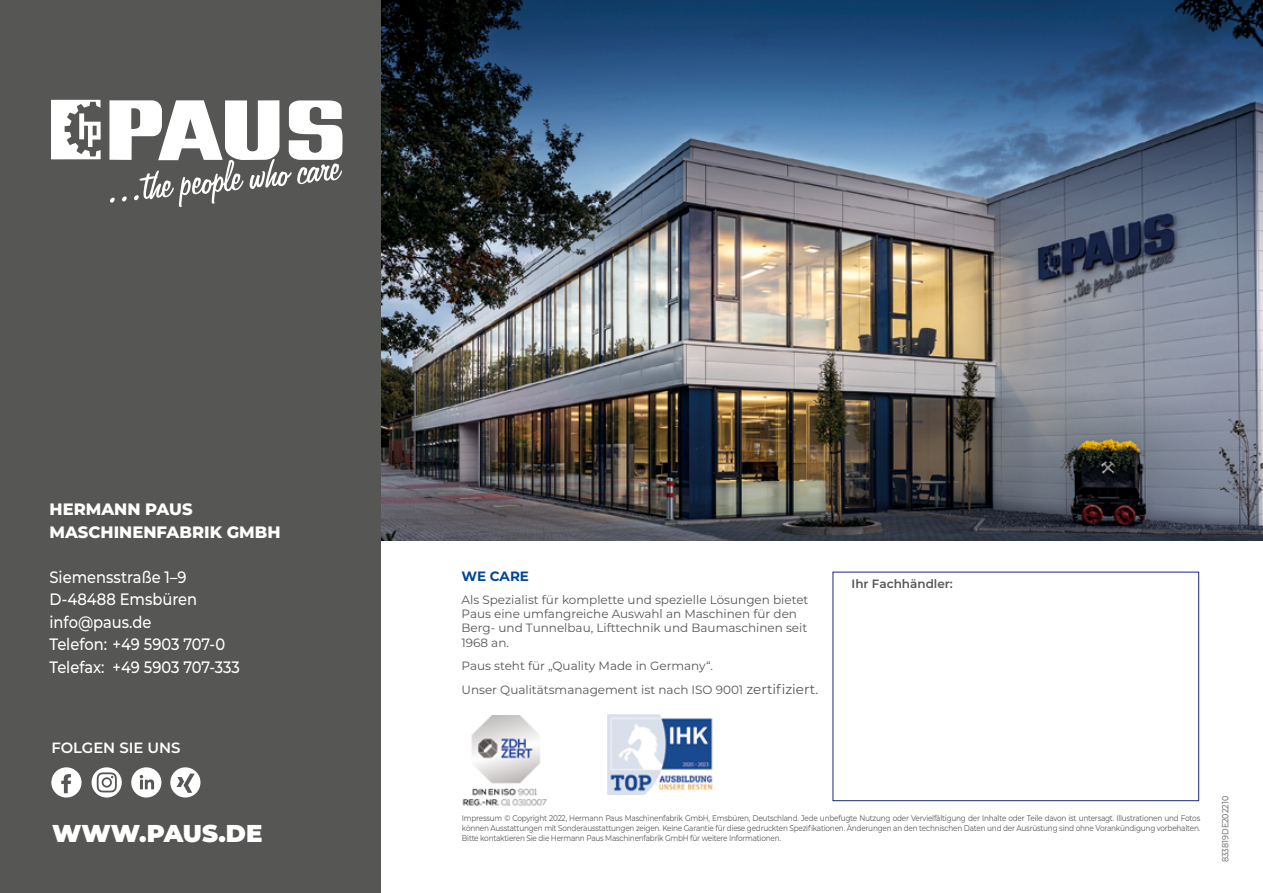
<style>
.page{position:relative;width:1263px;height:893px;background:#fff}
.page>*{position:absolute;margin:0;border:0;box-sizing:border-box;transform-origin:0 0}
.t1{font:900 24.3px "Montserrat";color:#fff}
.t2{font:500 16.5px/22.5px "Montserrat";color:#fff;scale:.89 1}
.t3{font:800 16.5px/22.5px "Montserrat";color:#fff}
.t4{font:600 14.85px "Montserrat";color:#fff}
.t5{font:700 13.5px "Montserrat";letter-spacing:-.005em;color:#004699}
.t6{font:12px/14.4px "Montserrat";color:#565655}
.t7{font:600 12px "Montserrat";color:#565655}
.t8{font:500 9px "Montserrat";color:#7d7d7c;scale:.89 1}
.t9{font:8.25px/9.9px "Montserrat";letter-spacing:-.03em;color:#565655;text-align:justify;scale:.89 1}
.s1{font-size:13.5px}
</style>
<div class="page">
<img style="left:381px;top:0;width:882px;height:540px">
<div style="left:0;top:0;width:381px;height:893px;background:#565655"></div>
<svg style="left:51px;top:100px;width:50px;height:59px"></svg>
<svg style="left:109px;top:100px;width:233px;height:107px"></svg>
<svg style="left:92px;top:767px;width:30px;height:30px"></svg>
<div style="left:131px;top:767px;width:30px;height:30px;background:#fff;border-radius:50%"></div>
<svg style="left:140px;top:775px;width:14px;height:14px"></svg>
<div style="left:170px;top:767px;width:30px;height:30px;background:#fff;border-radius:50%"></div>
<svg style="left:177px;top:773px;width:18px;height:20px"></svg>
<div style="left:51px;top:767px;width:31px;height:30px;background:#fff;border-radius:50%"></div>
<svg style="left:61px;top:774px;width:10px;height:19px"></svg>
<div style="left:832px;top:572px;width:367px;height:229px;background:#fff;border:1px solid #243282"></div>
<img style="left:462px;top:715px;width:85px;height:91px">
<img style="left:608px;top:715px;width:105px;height:79px">
<svg style="left:97px;top:772px;width:20px;height:20px"></svg>
<h2 class="t3" style="left:50px;top:497px;width:233px">HERMANN PAUS<br>MASCHINENFABRIK GMBH</h2>
<h2 class="t2" style="left:50px;top:565px;width:216px">Siemensstraße 1–9<br>D-48488 Emsbüren info@paus.de<br>Telefon: +49 5903 707-0<br>Telefax: +49 5903 707-333</h2>
<h3 class="t4" style="left:51px;top:737px;width:131px">FOLGEN SIE UNS</h3>
<h1 class="t1" style="left:52px;top:815px;width:212px">WWW.PAUS.DE</h1>
<h3 class="t5" style="left:462px;top:566px;width:69px">WE CARE</h3>
<h3 class="t6" style="left:462px;top:592px;width:348px">Als Spezialist für komplette und spezielle Lösungen bietet Paus eine umfangreiche Auswahl an Maschinen für den Berg- und Tunnelbau, Lifttechnik und Baumaschinen seit 1968 an.</h3>
<h3 class="t6" style="left:462px;top:653px;width:358px;line-height:24.8px">Paus steht für „Quality Made in Germany“.<br>Unser Qualitätsmanagement ist nach ISO 9001 <span class="s1">zertifiziert.</span></h3>
<h3 class="t7" style="left:851px;top:576px;width:103px">Ihr Fachhändler:</h3>
<p class="t9" style="left:462px;top:813px;width:831px">Impressum © Copyright 2022, Hermann Paus Maschinenfabrik GmbH, Emsbüren, Deutschland. Jede unbefugte Nutzung oder Vervielfältigung der Inhalte oder Teile davon ist untersagt. Illustrationen und Fotos können Ausstattungen mit Sonderausstattungen zeigen. Keine Garantie für diese gedruckten Spezifikationen. Änderungen an den technischen Daten und der Ausrüstung sind ohne Vorankündigung vorbehalten.<br>Bitte kontaktieren Sie die Hermann Paus Maschinenfabrik GmbH für weitere Informationen.</p>
<p class="t8" style="left:1219px;top:862px;width:76px;rotate:-90deg">833819DE202210</p>
</div>
